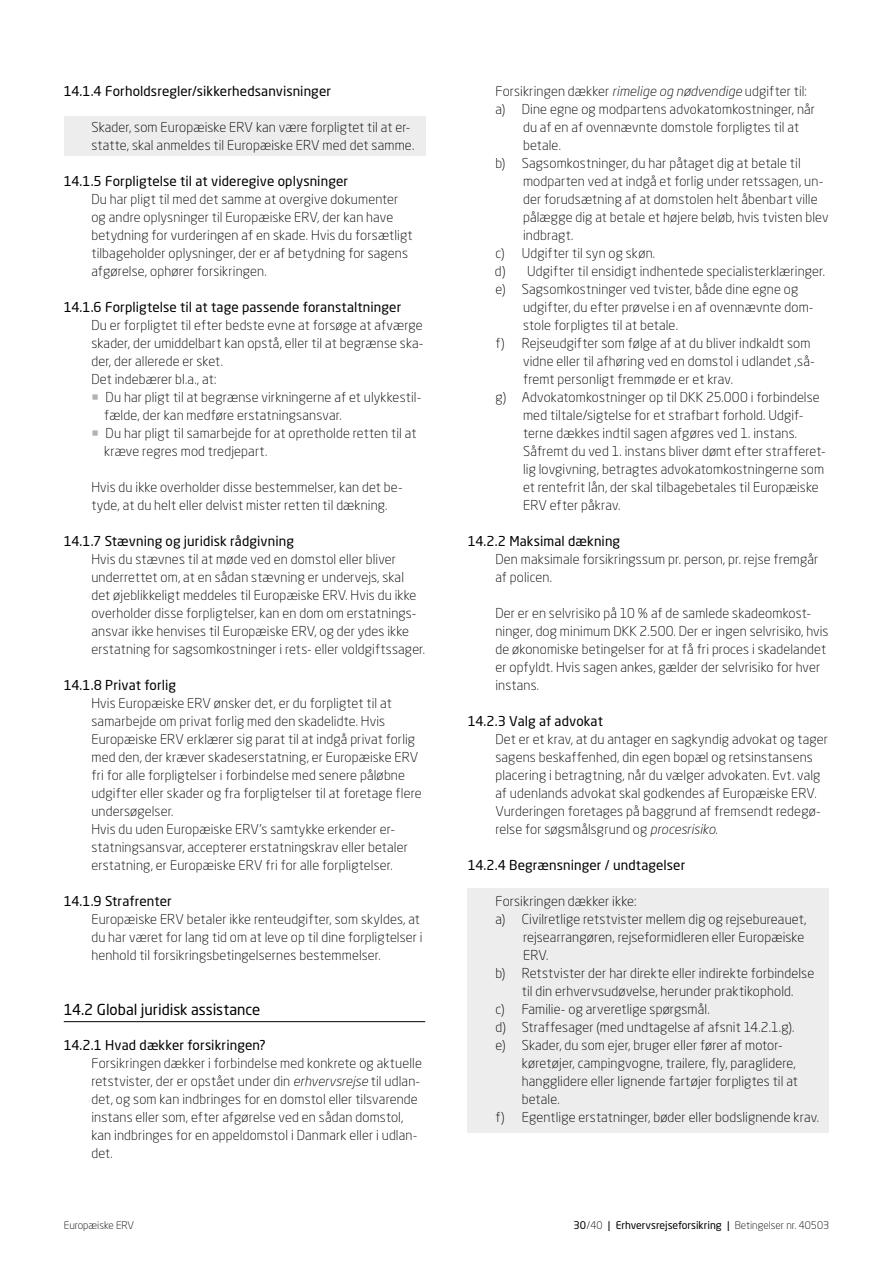
<style>
.page{position:relative;width:893px;height:1263px;background:#fff}
.page>*{position:absolute;margin:0;border:0;box-sizing:border-box;transform-origin:0 0}
.t1{font:15px "Neo Sans W1 G";letter-spacing:-.005em;color:#000}
.t2{font:300 13.5px/18px "Neo Sans W1 G";letter-spacing:.01em;color:#000}
.t3{font:13.5px "Neo Sans W1 G";letter-spacing:.005em;color:#000}
.t4{font:10.5px "Neo Sans W1 G";color:#000}
.t5{font:300 10.5px "Neo Sans W1 G";color:#000}
.s1{color:#b3b2b2}
.s2{font-family:"Neo Sans Pro";font-style:italic}
.s3{font-weight:300}
</style>
<div class="page">
<div style="left:64px;top:117px;width:361px;height:39px;background:#ededed"></div>
<div style="left:468px;top:888px;width:361px;height:245px;background:#ededed"></div>
<hr style="left:64px;top:1021px;width:361px;height:1px;background:#000">
<p class="t3" style="left:64px;top:83px;width:269px">14.1.4 Forholdsregler/sikkerhedsanvisninger</p>
<p class="t2" style="left:91px;top:118px;width:324px">Skader, som Europæiske ERV kan være forpligtet til at er&shy;statte, skal anmeldes til Europæiske ERV med det samme.</p>
<p class="t3" style="left:64px;top:173px;width:286px">14.1.5 Forpligtelse til at videregive oplysninger</p>
<p class="t2" style="left:91px;top:190px;width:323px">Du har pligt til med det samme at overgive dokumenter og andre oplysninger til Europæiske ERV, der kan have betydning for vurderingen af en skade. Hvis du forsætligt tilbageholder oplysninger, der er af betydning for sagens afgørelse, ophører forsikringen.</p>
<p class="t3" style="left:64px;top:299px;width:339px">14.1.6 Forpligtelse til at tage passende foranstaltninger</p>
<p class="t2" style="left:91px;top:316px;width:334px">Du er forpligtet til efter bedste evne at forsøge at afværge skader, der umiddelbart kan opstå, eller til at begrænse ska&shy;der, der allerede er sket.<br>Det indebærer bl.a., at:</p>
<p class="t2" style="left:104px;top:388px;width:319px;text-indent:-13px"><span class="s1">○</span> Du har pligt til at begrænse virkningerne af et ulykkestil&shy;fælde, der kan medføre erstatningsansvar.</p>
<p class="t2" style="left:104px;top:424px;width:314px;text-indent:-13px"><span class="s1">○</span> Du har pligt til samarbejde for at opretholde retten til at kræve regres mod tredjepart.</p>
<p class="t2" style="left:91px;top:478px;width:313px">Hvis du ikke overholder disse bestemmelser, kan det be&shy;tyde, at du helt eller delvist mister retten til dækning.</p>
<p class="t3" style="left:64px;top:533px;width:232px">14.1.7 Stævning og juridisk rådgivning</p>
<p class="t2" style="left:91px;top:550px;width:335px">Hvis du stævnes til at møde ved en domstol eller bliver underrettet om, at en sådan stævning er undervejs, skal det øjeblikkeligt meddeles til Europæiske ERV. Hvis du ikke overholder disse forpligtelser, kan en dom om erstatnings&shy;ansvar ikke henvises til Europæiske ERV, og der ydes ikke erstatning for sagsomkostninger i rets- eller voldgiftssager.</p>
<p class="t3" style="left:64px;top:676px;width:114px">14.1.8 Privat forlig</p>
<p class="t2" style="left:91px;top:694px;width:332px">Hvis Europæiske ERV ønsker det, er du forpligtet til at samarbejde om privat forlig med den skadelidte. Hvis Europæiske ERV erklærer sig parat til at indgå privat forlig med den, der kræver skadeserstatning, er Europæiske ERV fri for alle forpligtelser i forbindelse med senere påløbne udgifter eller skader og fra forpligtelser til at foretage flere undersøgelser.<br>Hvis du uden Europæiske ERV's samtykke erkender er&shy;statningsansvar, accepterer erstatningskrav eller betaler erstatning, er Europæiske ERV fri for alle forpligtelser.</p>
<p class="t3" style="left:64px;top:892px;width:110px">14.1.9 Strafrenter</p>
<p class="t2" style="left:91px;top:910px;width:333px">Europæiske ERV betaler ikke renteudgifter, som skyldes, at du har været for lang tid om at leve op til dine forpligtelser i henhold til forsikringsbetingelsernes bestemmelser.</p>
<p class="t1" style="left:64px;top:1000px;width:198px">14.2 Global juridisk assistance</p>
<p class="t3" style="left:64px;top:1037px;width:203px">14.2.1 Hvad dækker forsikringen?</p>
<p class="t2" style="left:91px;top:1054px;width:332px">Forsikringen dækker i forbindelse med konkrete og aktuelle retstvister, der er opstået under din <span class="s2">erhvervsrejse</span> til udlan&shy;det, og som kan indbringes for en domstol eller tilsvarende instans eller som, efter afgørelse ved en sådan domstol, kan indbringes for en appeldomstol i Danmark eller i udlan&shy;det.</p>
<p class="t2" style="left:495px;top:82px;width:313px">Forsikringen dækker <span class="s2">rimelige og nødvendige</span> udgifter til:</p>
<p class="t2" style="left:495px;top:100px;width:321px">a) Dine egne og modpartens advokatomkostninger, når</p>
<p class="t2" style="left:523px;top:118px;width:278px">du af en af ovennævnte domstole forpligtes til at</p>
<p class="t2" style="left:523px;top:136px;width:39px">betale.</p>
<p class="t2" style="left:495px;top:154px;width:307px">b) Sagsomkostninger, du har påtaget dig at betale til</p>
<p class="t2" style="left:523px;top:172px;width:302px">modparten ved at indgå et forlig under retssagen, un-</p>
<p class="t2" style="left:523px;top:190px;width:296px">der forudsætning af at domstolen helt åbenbart ville</p>
<p class="t2" style="left:523px;top:208px;width:307px">pålægge dig at betale et højere beløb, hvis tvisten blev</p>
<p class="t2" style="left:523px;top:226px;width:52px">indbragt.</p>
<p class="t2" style="left:495px;top:244px;width:161px">c) Udgifter til syn og skøn.</p>
<p class="t2" style="left:495px;top:262px;width:332px">d) Udgifter til ensidigt indhentede specialisterklæringer.</p>
<p class="t2" style="left:495px;top:280px;width:304px">e) Sagsomkostninger ved tvister, både dine egne og</p>
<p class="t2" style="left:523px;top:298px;width:292px">udgifter, du efter prøvelse i en af ovennævnte dom-</p>
<p class="t2" style="left:523px;top:316px;width:156px">stole forpligtes til at betale.</p>
<p class="t2" style="left:495px;top:334px;width:317px">f) Rejseudgifter som følge af at du bliver indkaldt som</p>
<p class="t2" style="left:523px;top:352px;width:293px">vidne eller til afhøring ved en domstol i udlandet ,så-</p>
<p class="t2" style="left:523px;top:370px;width:211px">fremt personligt fremmøde er et krav.</p>
<p class="t2" style="left:495px;top:388px;width:326px">g) Advokatomkostninger op til DKK 25.000 i forbindelse</p>
<p class="t2" style="left:523px;top:406px;width:282px">med tiltale/sigtelse for et strafbart forhold. Udgif-</p>
<p class="t2" style="left:523px;top:424px;width:276px">terne dækkes indtil sagen afgøres ved 1. instans.</p>
<p class="t2" style="left:523px;top:442px;width:304px">Såfremt du ved 1. instans bliver dømt efter strafferet-</p>
<p class="t2" style="left:523px;top:460px;width:303px">lig lovgivning, betragtes advokatomkostningerne som</p>
<p class="t2" style="left:523px;top:478px;width:297px">et rentefrit lån, der skal tilbagebetales til Europæiske</p>
<p class="t2" style="left:523px;top:496px;width:99px">ERV efter påkrav.</p>
<p class="t3" style="left:468px;top:532px;width:154px">14.2.2 Maksimal dækning</p>
<p class="t2" style="left:495px;top:550px;width:324px">Den maksimale forsikringssum pr. person, pr. rejse fremgår af policen.</p>
<p class="t2" style="left:495px;top:604px;width:335px">Der er en selvrisiko på 10 % af de samlede skadeomkost&shy;ninger, dog minimum DKK 2.500. Der er ingen selvrisiko, hvis de økonomiske betingelser for at få fri proces i skadelandet er opfyldt. Hvis sagen ankes, gælder der selvrisiko for hver instans.</p>
<p class="t3" style="left:468px;top:712px;width:137px">14.2.3 Valg af advokat</p>
<p class="t2" style="left:495px;top:730px;width:334px">Det er et krav, at du antager en sagkyndig advokat og tager sagens beskaffenhed, din egen bopæl og retsinstansens placering i betragtning, når du vælger advokaten. Evt. valg af udenlands advokat skal godkendes af Europæiske ERV.<br>Vurderingen foretages på baggrund af fremsendt redegø&shy;relse for søgsmålsgrund og <span class="s2">procesrisiko</span>.</p>
<p class="t3" style="left:468px;top:856px;width:219px">14.2.4 Begrænsninger / undtagelser</p>
<p class="t2" style="left:495px;top:892px;width:143px">Forsikringen dækker ikke:</p>
<p class="t2" style="left:495px;top:910px;width:313px">a) Civilretlige retstvister mellem dig og rejsebureauet,</p>
<p class="t2" style="left:523px;top:928px;width:283px">rejsearrangøren, rejseformidleren eller Europæiske</p>
<p class="t2" style="left:523px;top:945px;width:27px">ERV.</p>
<p class="t2" style="left:495px;top:963px;width:320px">b) Retstvister der har direkte eller indirekte forbindelse</p>
<p class="t2" style="left:522px;top:981px;width:273px">til din erhvervsudøvelse, herunder praktikophold.</p>
<p class="t2" style="left:495px;top:999px;width:216px">c) Familie- og arveretlige spørgsmål.</p>
<p class="t2" style="left:495px;top:1017px;width:301px">d) Straffesager (med undtagelse af afsnit 14.2.1.g).</p>
<p class="t2" style="left:495px;top:1035px;width:289px">e) Skader, du som ejer, bruger eller fører af motor-</p>
<p class="t2" style="left:522px;top:1053px;width:275px">køretøjer, campingvogne, trailere, fly, paraglidere,</p>
<p class="t2" style="left:522px;top:1071px;width:278px">hangglidere eller lignende fartøjer forpligtes til at</p>
<p class="t2" style="left:522px;top:1089px;width:39px">betale.</p>
<p class="t2" style="left:495px;top:1107px;width:325px">f) Egentlige erstatninger, bøder eller bodslignende krav.</p>
<p class="t5" style="left:64px;top:1219px;width:72px">Europæiske ERV</p>
<p class="t4" style="left:573px;top:1219px;width:257px">30<span class="s3">/40</span> | Erhvervsrejseforsikring | <span class="s3">Betingelser nr. 40503</span></p>
</div>
